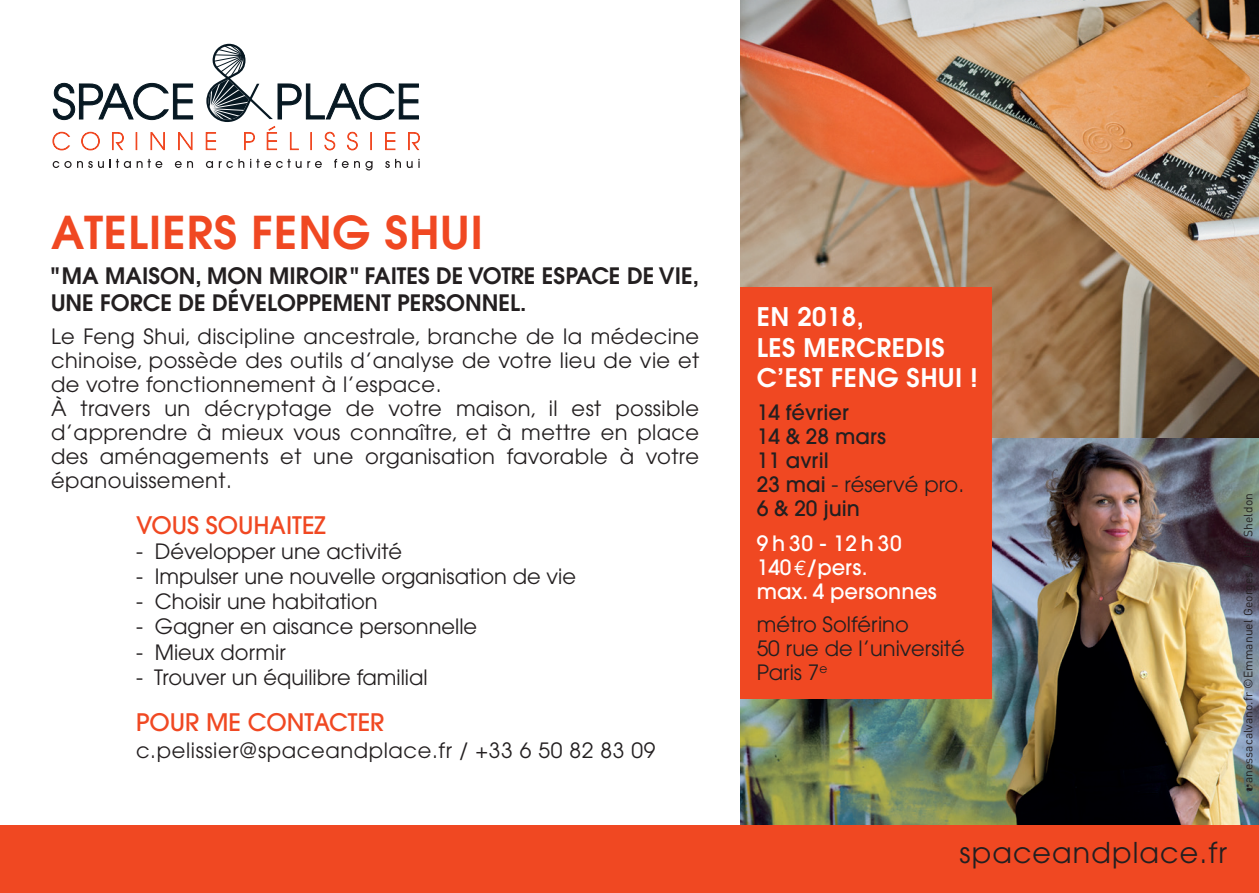
<style>
.page{position:relative;width:1259px;height:893px;background:#fff}
.page>*{position:absolute;margin:0;border:0;box-sizing:border-box;transform-origin:0 0}
.t1{font:600 45px "Avant Garde";letter-spacing:.02em;color:#f04822}
.t2{font:28.5px "Avant Garde";letter-spacing:.04em;color:#231f20}
.t3{font:600 25.5px/30.6px "Avant Garde";letter-spacing:.02em;color:#fff}
.t4{font:500 24px "Avant Garde";color:#f04822}
.t5{font:600 22.5px "Avant Garde";color:#231f20}
.t6{font:21px/24px "Avant Garde";letter-spacing:.02em;color:#231f20}
.t7{font:21px/24px "Avant Garde";color:#231f20}
.t8{font:500 21px/24px "Avant Garde";color:#231f20}
.t9{font:500 21px/24px "Avant Garde";color:#fff}
.t10{font:12px "DIN";letter-spacing:.01em;color:#231f20}
.s1{font-weight:400}
.s2{font-family:"Euro Mono";font-weight:400}
.s3{font-family:"Bodoni Poster";font-style:italic}
</style>
<div class="page">
<img style="left:740px;top:0;width:519px;height:439px">
<img style="left:740px;top:439px;width:519px;height:387px">
<svg style="left:53px;top:83px;width:140px;height:37px"></svg>
<svg style="left:53px;top:161px;width:6px;height:7px"></svg>
<svg style="left:64px;top:161px;width:8px;height:7px"></svg>
<svg style="left:77px;top:161px;width:27px;height:7px"></svg>
<svg style="left:110px;top:159px;width:21px;height:9px"></svg>
<svg style="left:137px;top:159px;width:25px;height:9px"></svg>
<svg style="left:175px;top:161px;width:18px;height:7px"></svg>
<svg style="left:206px;top:161px;width:7px;height:7px"></svg>
<svg style="left:219px;top:159px;width:25px;height:9px"></svg>
<svg style="left:250px;top:159px;width:51px;height:9px"></svg>
<svg style="left:307px;top:161px;width:15px;height:7px"></svg>
<svg style="left:334px;top:159px;width:38px;height:11px"></svg>
<svg style="left:385px;top:159px;width:16px;height:9px"></svg>
<svg style="left:407px;top:159px;width:13px;height:9px"></svg>
<svg style="left:52px;top:131px;width:18px;height:20px"></svg>
<svg style="left:81px;top:131px;width:19px;height:20px"></svg>
<svg style="left:112px;top:132px;width:12px;height:19px"></svg>
<svg style="left:136px;top:132px;width:1px;height:18px"></svg>
<svg style="left:150px;top:132px;width:15px;height:19px"></svg>
<svg style="left:178px;top:132px;width:15px;height:19px"></svg>
<svg style="left:205px;top:44px;width:215px;height:107px"></svg>
<div style="left:740px;top:287px;width:252px;height:411px;background:#f04822"></div>
<div style="left:0;top:826px;width:1259px;height:67px;background:#f04822"></div>
<h1 class="t1" style="left:51px;top:203px;width:433px">ATELIERS FENG SHUI</h1>
<p class="t5" style="left:51px;top:261px;width:335px">"MA MAISON, MON MIROIR" FAITES</p>
<p class="t5" style="left:436px;top:261px;width:61px">DE VOTRE</p>
<p class="t5" style="left:542px;top:261px;width:159px">ESPACE DE VIE ,</p>
<p class="t5" style="left:51px;top:288px;width:15px">UNE</p>
<p class="t5" style="left:100px;top:288px;width:15px">FOR</p>
<p class="t5" style="left:143px;top:288px;width:193px">CE DE DÉVELOPPEMENT</p>
<p class="t5" style="left:397px;top:288px;width:28px">PERSONNEL</p>
<p class="t5" style="left:520px;top:288px;width:8px">.</p>
<p class="t6" style="left:51px;top:324px;width:650px">Le Feng Shui, discipline ancestrale, branche de la médecine chinoise, possède des outils d’analyse de votre lieu de vie et de votre fonctionnement à l’espace.<br>À travers un décryptage de votre maison, il est possible d’apprendre à mieux vous connaître, et à mettre en place des aménagements et une organisation favorable à votre épanouissement.</p>
<p class="t4" style="left:136px;top:510px;width:191px">Vous souhaitez</p>
<p class="t7" style="left:136px;top:539px;width:268px">- Développer une activité</p>
<p class="t7" style="left:136px;top:564px;width:441px">- Impulser une nouvelle organisation de vie</p>
<p class="t7" style="left:136px;top:589px;width:243px">- Choisir une habitation</p>
<p class="t7" style="left:136px;top:615px;width:343px">- Gagner en aisance personnelle</p>
<p class="t7" style="left:136px;top:640px;width:151px">- Mieux dormir</p>
<p class="t7" style="left:136px;top:665px;width:293px">- Trouver un équilibre familial</p>
<p class="t4" style="left:136px;top:707px;width:250px">POU R ME CONTACTE R</p>
<p class="t6" style="left:136px;top:738px;width:521px">c.pelissier@spaceandplace.fr / +33 6 50 82 83 09</p>
<p class="t3" style="left:756px;top:301px;width:109px">EN 2018,<br>LES</p>
<p class="t3" style="left:803px;top:331px;width:18px">MER</p>
<p class="t3" style="left:856px;top:331px;width:79px">CREDIS</p>
<p class="t3" style="left:756px;top:362px;width:42px">C’EST</p>
<p class="t3" style="left:831px;top:362px;width:18px">FENG</p>
<p class="t3" style="left:906px;top:362px;width:15px">SHUI</p>
<p class="t3" style="left:970px;top:362px;width:9px">!</p>
<p class="t8" style="left:756px;top:400px;width:209px">14 février<br>14 &amp; 28 mars<br>11 avril<br>23 mai <span class="s1">- réservé pro.<br></span>6 &amp; 20 juin</p>
<p class="t9" style="left:756px;top:532px;width:182px">9h30 - 12h30<br>140 <span class="s2">E</span>/pers.<br>max. 4 personnes</p>
<p class="t7" style="left:756px;top:612px;width:209px">métro Solférino<br>50 rue de l’université<br>Paris 7<sup>e</sup></p>
<p class="t10" style="left:1240px;top:791px;width:300px;rotate:-90deg"><span class="s3">v</span>anessacalvano.fr ©Emmanuel Georges / Jeff Sheldon</p>
<h2 class="t2" style="left:959px;top:836px;width:269px">spaceandplace.fr</h2>
</div>
